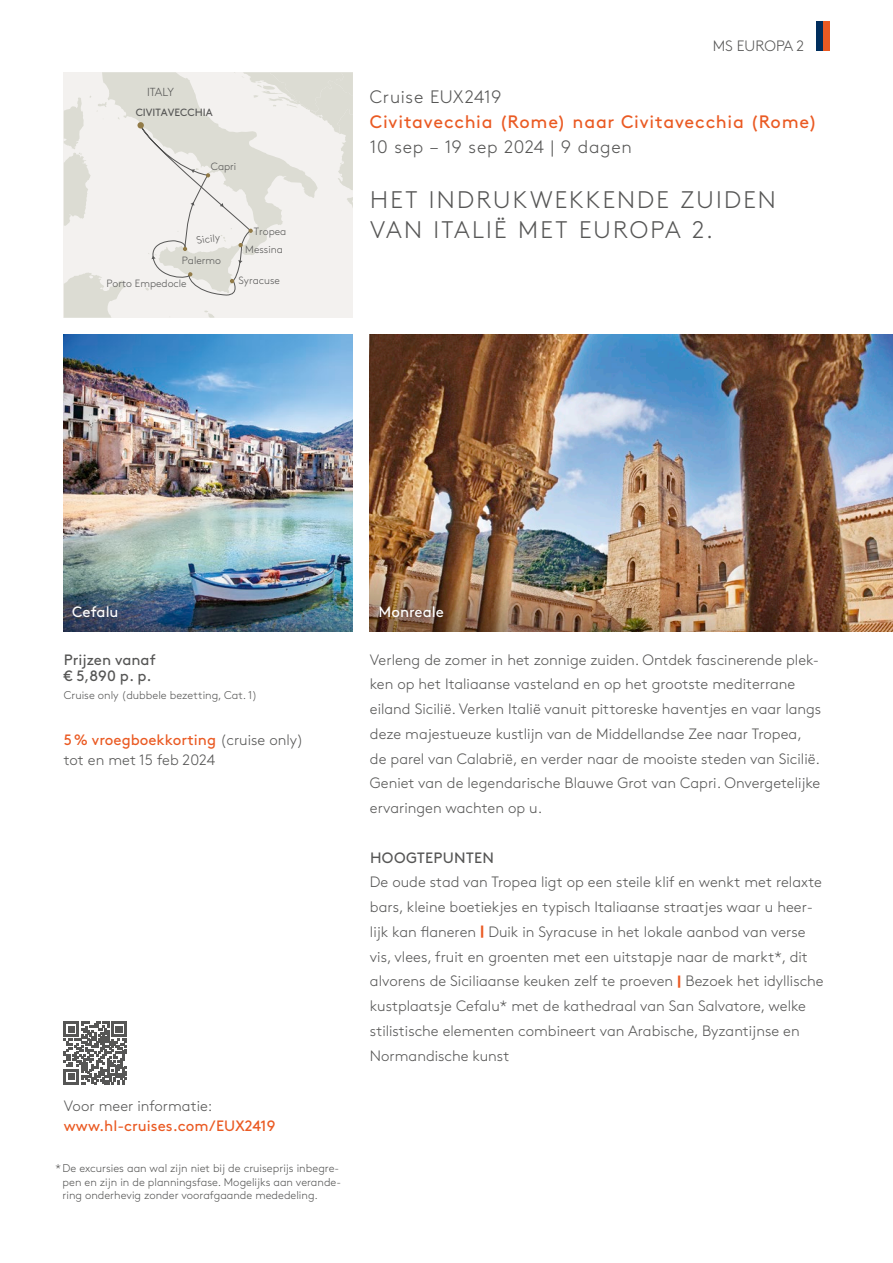
<style>
.page{position:relative;width:893px;height:1263px;background:#fff}
.page>*{position:absolute;margin:0;border:0;box-sizing:border-box;transform-origin:0 0}
.t1{font:300 24px/30px "Brown Pro";letter-spacing:.095em;color:#565655}
.t2{font:18px "Brown Pro";letter-spacing:.045em;color:#ea5a23}
.t3{font:300 18px "Brown Pro";letter-spacing:.04em;color:#565655}
.t4{font:300 15px/24.8px "Brown Pro";color:#565655}
.t5{font:15px "Brown Pro";color:#ea5a23}
.t6{font:15px/16.5px "Brown Pro";color:#565655}
.t7{font:15px "Brown Pro";color:#fff}
.t8{font:15px "Brown Pro";letter-spacing:.02em;color:#565655}
.t9{font:300 11.7px "Brown Pro";color:#565655}
.t10{font:300 11.25px/13.5px "Brown Pro";color:#565655}
.t11{font:300 10.5px/17.4px "Brown Pro";color:#565655}
.t12{font:10.5px "Brown Pro";color:#565655}
.s1{font-weight:700;font-size:13.5px;color:#ea5a23}
.s2{font-weight:400;color:#ea5a23}
</style>
<div class="page">
<div style="left:817px;top:21px;width:6px;height:30px;background:#002e5d"></div>
<div style="left:823px;top:21px;width:6px;height:30px;background:#ea5a23"></div>
<svg style="left:64px;top:72px;width:254px;height:245px;fill:#f3f1ef"></svg>
<svg style="left:64px;top:97px;width:20px;height:52px"></svg>
<img style="left:370px;top:335px;width:523px;height:222px">
<img style="left:64px;top:335px;width:289px;height:222px">
<img style="left:370px;top:557px;width:523px;height:74px">
<img style="left:64px;top:557px;width:289px;height:74px">
<svg style="left:64px;top:1021px;width:62px;height:63px"></svg>
<svg style="left:139px;top:72px;width:214px;height:224px"></svg>
<p class="t9" style="left:147px;top:83px;width:28px">ITALY</p>
<p class="t12" style="left:136px;top:105px;width:78px">CIVITAVECCHIA</p>
<p class="t11" style="left:211px;top:157px;width:27px">Capri</p>
<p class="t11" style="left:245px;top:222px;width:43px;text-indent:9px">Tropea<br>Messina</p>
<p class="t11" style="left:182px;top:251px;width:41px">Palermo</p>
<p class="t11" style="left:106px;top:274px;width:82px">Porto Empedocle</p>
<p class="t11" style="left:239px;top:271px;width:43px">Syracuse</p>
<p class="t4" style="left:713px;top:32px;width:93px">MS EUROPA 2</p>
<p class="t3" style="left:370px;top:84px;width:133px">Cruise EUX2419</p>
<p class="t2" style="left:370px;top:108px;width:449px">Civitavecchia (Rome) naar Civitavecchia (Rome)</p>
<p class="t3" style="left:370px;top:133px;width:264px">10 sep – 19 sep 2024 | 9 dagen</p>
<h1 class="t1" style="left:370px;top:183px;width:407px">HET INDRUKWEKKENDE ZUIDEN<br>VAN ITALIË MET EUROPA 2.</h1>
<p class="t7" style="left:72px;top:601px;width:48px">Cefalu</p>
<p class="t7" style="left:378px;top:601px;width:67px">Monreale</p>
<p class="t4" style="left:370px;top:646px;width:453px">Verleng de zomer in het zonnige zuiden. Ontdek fascinerende plek&shy;ken op het Italiaanse vasteland en op het grootste mediterrane eiland Sicilië. Verken Italië vanuit pittoreske haventjes en vaar langs deze majestueuze kustlijn van de Middellandse Zee naar Tropea, de parel van Calabrië, en verder naar de mooiste steden van Sicilië.<br>Geniet van de legendarische Blauwe Grot van Capri. Onvergetelijke ervaringen wachten op u.</p>
<p class="t8" style="left:370px;top:846px;width:125px">HOOGTEPUNTEN</p>
<p class="t4" style="left:370px;top:869px;width:455px">De oude stad van Tropea ligt op een steile klif en wenkt met relaxte bars, kleine boetiekjes en typisch Italiaanse straatjes waar u heer&shy;lijk kan flaneren <span class="s1">|</span> Duik in Syracuse in het lokale aanbod van verse vis, vlees, fruit en groenten met een uitstapje naar de markt*, dit alvorens de Siciliaanse keuken zelf te proeven <span class="s1">|</span> Bezoek het idyllische kustplaatsje Cefalu* met de kathedraal van San Salvatore, welke stilistische elementen combineert van Arabische, Byzantijnse en Normandische kunst</p>
<p class="t4" style="left:64px;top:1092px;width:150px">Voor meer informatie:</p>
<p class="t5" style="left:64px;top:1114px;width:213px">www.hl-cruises.com/EUX2419</p>
<p class="t10" style="left:63px;top:1161px;width:280px;text-indent:-7px">* De excursies aan wal zijn niet bij de cruiseprijs inbegre&shy;pen en zijn in de planningsfase. Mogelijks aan verande&shy;ring onderhevig zonder voorafgaande mededeling.</p>
<p class="t6" style="left:64px;top:650px;width:94px">Prijzen vanaf € 5,890 p. p.</p>
<p class="t10" style="left:64px;top:687px;width:195px">Cruise only (dubbele bezetting, Cat. 1)</p>
<p class="t4" style="left:64px;top:729px;width:241px;line-height:19.5px"><span class="s2">5% vroegboekkorting</span> (cruise only) tot en met 15 feb 2024</p>
</div>
